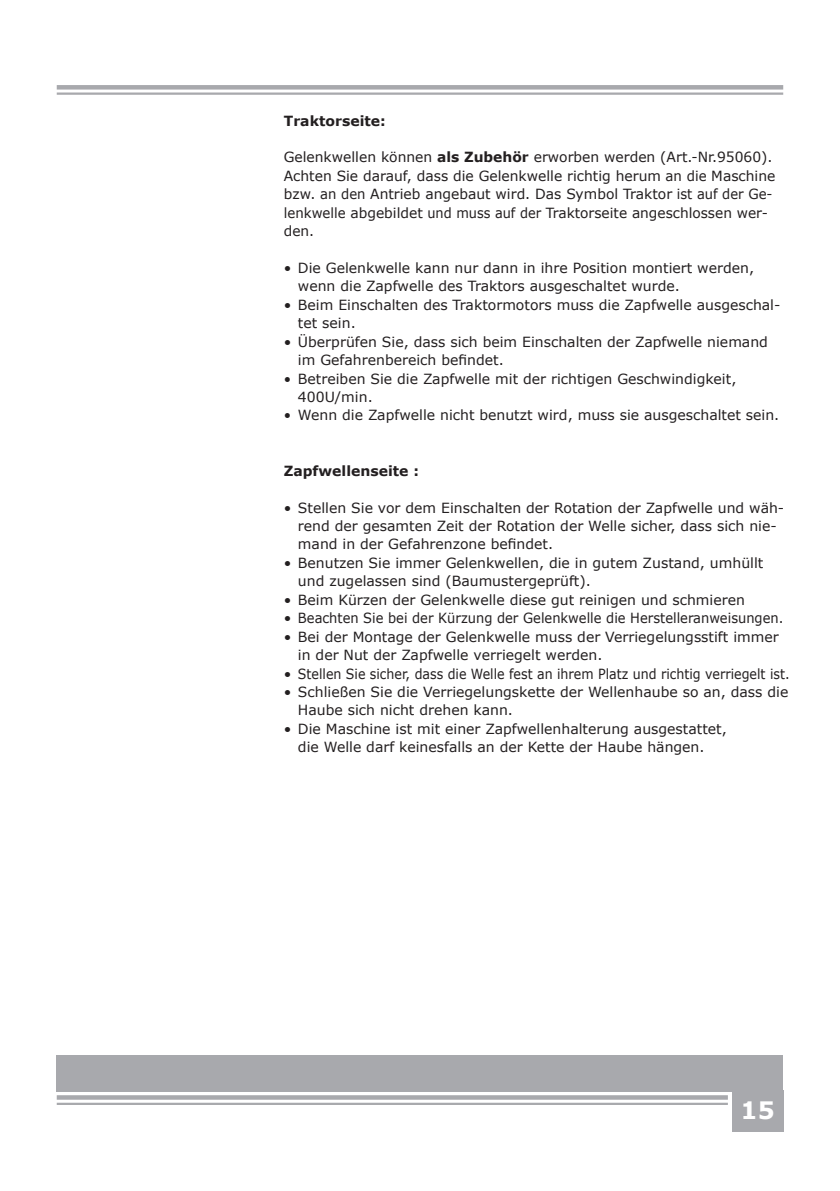
<style>
.page{position:relative;width:840px;height:1191px;background:#fff}
.page>*{position:absolute;margin:0;border:0;box-sizing:border-box;transform-origin:0 0}
.t1{font:700 24px "Verdana";color:#fff}
.t2{font:14px/18.4px "Verdana";color:#231f20}
.t3{font:14px/18.4px "Verdana";color:#231f20;scale:.96 1}
.t4{font:700 14px "Verdana";color:#231f20}
.s1{font-weight:700}
</style>
<div class="page">
<div style="left:57px;top:1054px;width:725px;height:37px;background:#a8a9ad"></div>
<svg style="left:57px;top:1095px;width:670px;height:4px;background:#acadb1"></svg>
<hr style="left:57px;top:1102px;width:670px;height:3px;background:#a8a9ad">
<div style="left:57px;top:85px;width:725px;height:5px;background:#a8a9ad"></div>
<hr style="left:57px;top:92px;width:725px;height:3px;background:#a8a9ad">
<div style="left:731px;top:1090px;width:51px;height:41px;background:#a8a9ad"></div>
<p class="t4" style="left:283px;top:111px;width:103px">Traktorseite:</p>
<p class="t2" style="left:283px;top:148px;width:493px">Gelenkwellen können <span class="s1">als Zubehör</span> erworben werden (Art.-Nr.95060).<br>Achten Sie darauf, dass die Gelenkwelle richtig herum an die Maschine bzw. an den Antrieb angebaut wird. Das Symbol Traktor ist auf der Ge&shy;lenkwelle abgebildet und muss auf der Traktorseite angeschlossen wer&shy;den.</p>
<p class="t2" style="left:298px;top:258px;width:457px;text-indent:-14px">• Die Gelenkwelle kann nur dann in ihre Position montiert werden, wenn die Zapfwelle des Traktors ausgeschaltet wurde.</p>
<p class="t2" style="left:298px;top:295px;width:484px;text-indent:-14px">• Beim Einschalten des Traktormotors muss die Zapfwelle ausgeschal&shy;tet sein.</p>
<p class="t2" style="left:298px;top:332px;width:471px;text-indent:-14px">• Überprüfen Sie, dass sich beim Einschalten der Zapfwelle niemand im Gefahrenbereich befindet.</p>
<p class="t3" style="left:298px;top:369px;width:458px;text-indent:-14px">• Betreiben Sie die Zapfwelle mit der richtigen Geschwindigkeit,<br>400U/min.</p>
<p class="t3" style="left:283px;top:406px;width:517px">• Wenn die Zapfwelle nicht benutzt wird, muss sie ausgeschaltet sein.</p>
<p class="t4" style="left:283px;top:461px;width:137px">Zapfwellenseite :</p>
<p class="t2" style="left:298px;top:498px;width:487px;text-indent:-14px">• Stellen Sie vor dem Einschalten der Rotation der Zapfwelle und wäh&shy;rend der gesamten Zeit der Rotation der Welle sicher, dass sich nie&shy;mand in der Gefahrenzone befindet.</p>
<p class="t2" style="left:298px;top:553px;width:466px;text-indent:-14px">• Benutzen Sie immer Gelenkwellen, die in gutem Zustand, umhüllt und zugelassen sind (Baumustergeprüft).</p>
<p class="t2" style="left:283px;top:590px;width:462px">• Beim Kürzen der Gelenkwelle diese gut reinigen und schmieren</p>
<p class="t2" style="left:283px;top:609px;width:501px">• Beachten Sie bei der Kürzung der Gelenkwelle die Herstelleranweisungen.</p>
<p class="t2" style="left:298px;top:627px;width:482px;text-indent:-14px">• Bei der Montage der Gelenkwelle muss der Verriegelungsstift immer in der Nut der Zapfwelle verriegelt werden.</p>
<p class="t2" style="left:283px;top:664px;width:507px">• Stellen Sie sicher, dass die Welle fest an ihrem Platz und richtig verriegelt ist.</p>
<p class="t2" style="left:298px;top:682px;width:491px;text-indent:-14px">• Schließen Sie die Verriegelungskette der Wellenhaube so an, dass die<br>Haube sich nicht drehen kann.</p>
<p class="t2" style="left:283px;top:719px;width:444px;text-align:center">• Die Maschine ist mit einer Zapfwellenhalterung ausgestattet, die Welle darf keinesfalls an der Kette der Haube hängen.</p>
<h1 class="t1" style="left:740px;top:1092px;width:36px">15</h1>
</div>
